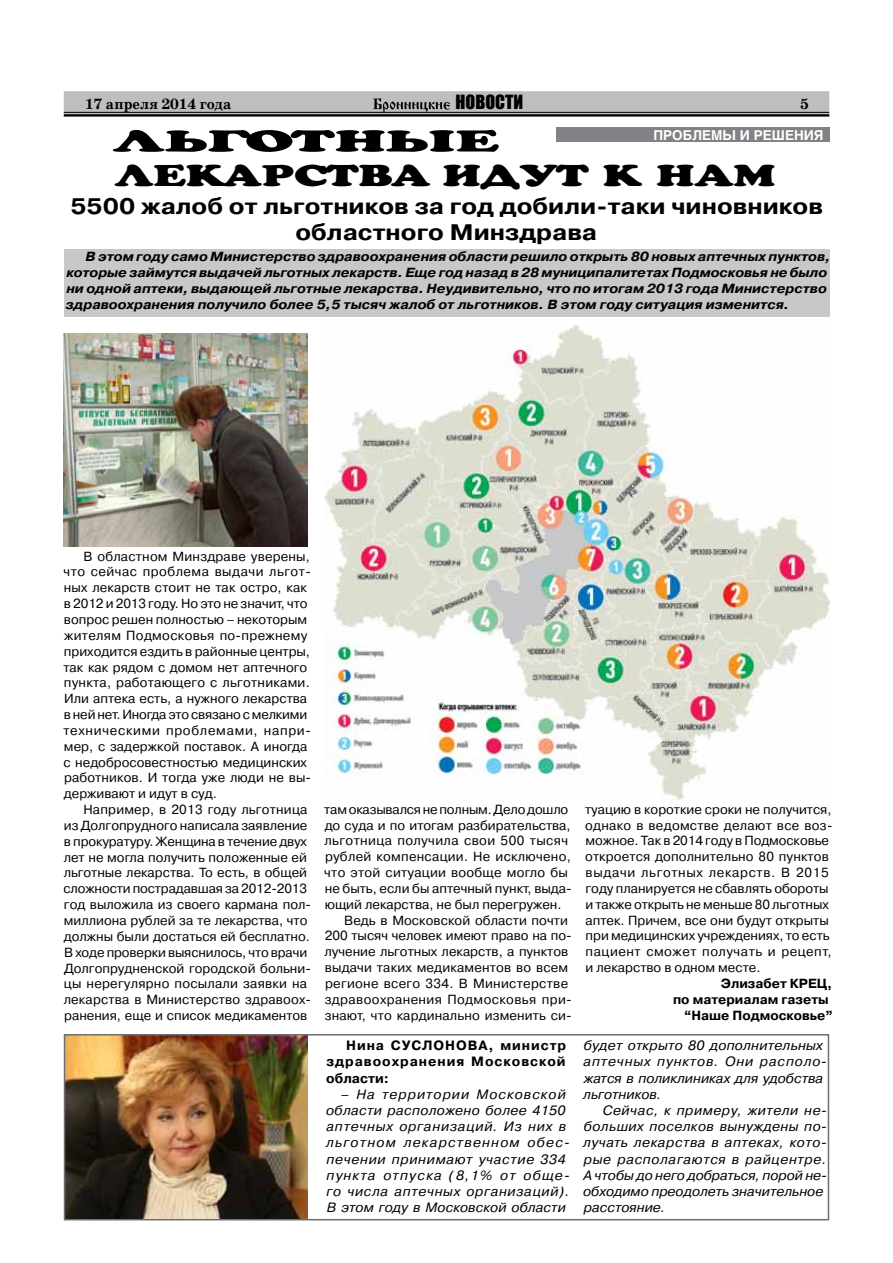
<style>
.page{position:relative;width:893px;height:1263px;background:#fff}
.page>*{position:absolute;margin:0;border:0;box-sizing:border-box;transform-origin:0 0}
.t1{font:30px/34.2px "AG Crown";color:#000;scale:2 1}
.t2{font:700 22.5px/25.5px "Pragmatica C";color:#000;text-align:center;scale:1.11 1}
.t3{font:18px "Impact";color:#000}
.t4{font:700 15px "School Book AC";color:#000}
.t5{font:italic 13.5px/16.2px "Pragmatica C";letter-spacing:.035em;color:#000}
.t6{font:italic 13.5px/16.2px "Pragmatica C";letter-spacing:.015em;color:#000}
.t7{font:700 13.5px/16.2px "Pragmatica C";letter-spacing:.07em;color:#000;text-align:justify}
.t8{font:700 13.5px "Helios";color:#fff}
.t9{font:13.2px/15.9px "Pragmatica C";color:#000}
.t10{font:italic 700 13.2px/15.9px "Pragmatica C";color:#000;scale:1.06 1}
.t11{font:13.2px "Pragmatica C";letter-spacing:.03em;color:#000}
.t12{font:13.2px "Pragmatica C";letter-spacing:.02em;color:#000}
.t13{font:700 13.2px "Pragmatica C";color:#000}
.t14{font:13.2px "Pragmatica C";letter-spacing:.025em;color:#000}
</style>
<div class="page">
<div style="left:64px;top:91px;width:765px;height:26px;background:#bcbec0;border:2px solid #bcbec0"></div>
<svg style="left:373px;top:98px;width:77px;height:14px"></svg>
<hr style="left:64px;top:112px;width:765px;height:1px;background:#000">
<hr style="left:64px;top:114px;width:765px;height:2px;background:#000">
<img style="left:67px;top:1037px;width:241px;height:180px">
<div style="left:64px;top:1034px;width:765px;height:186px;border:2px solid #6d6e71"></div>
<div style="left:556px;top:128px;width:273px;height:14px;background:#808285"></div>
<img style="left:325px;top:325px;width:504px;height:474px">
<div style="left:64px;top:249px;width:765px;height:68px;background:#c7c8ca"></div>
<img style="left:64px;top:333px;width:244px;height:213px">
<p class="t4" style="left:85px;top:96px;width:148px">17 апреля 2014 года</p>
<h3 class="t3" style="left:456px;top:88px;width:69px">НОВОСТИ</h3>
<p class="t4" style="left:800px;top:96px;width:10px">5</p>
<h1 class="t1" style="left:113px;top:123px;width:333px">ЛЬГОТНЫЕ<br>ЛЕКАРСТВА ИДУТ К НАМ</h1>
<h2 class="t2" style="left:70px;top:194px;width:679px">5500 жалоб от льготников за год добили-таки чиновников областного Минздрава</h2>
<p class="t8" style="left:653px;top:127px;width:172px">проблемы и решения</p>
<p class="t10" style="left:66px;top:249px;width:723px;text-indent:20px">В этом году само Министерство здравоохранения области решило открыть 80 новых аптечных пунктов, которые займутся выдачей льготных лекарств. Еще год назад в 28 муниципалитетах Подмосковья не было ни одной аптеки, выдающей льготные лекарства. Неудивительно, что по итогам 2013 года Министерство здравоохранения получило более 5,5 тысяч жалоб от льготников. В этом году ситуация изменится.</p>
<p class="t9" style="left:63px;top:548px;width:249px;text-indent:20px">В областном Минздраве уверены, что сейчас проблема выдачи льгот&shy;ных лекарств стоит не так остро, как в 2012 и 2013 году. Но это не значит, что вопрос решен полностью – некоторым жителям Подмосковья по-прежнему приходится ездить в районные центры, так как рядом с домом нет аптечного пункта, работающего с льготниками.<br>Или аптека есть, а нужного лекарства в ней нет. Иногда это связано с мелкими техническими проблемами, напри&shy;мер, с задержкой поставок. А иногда с недобросовестностью медицинских работников. И тогда уже люди не вы&shy;держивают и идут в суд.</p>
<p class="t9" style="left:64px;top:802px;width:249px;text-indent:20px">Например, в 2013 году льготница из Долгопрудного написала заявление в прокуратуру. Женщина в течение двух лет не могла получить положенные ей льготные лекарства. То есть, в общей сложности пострадавшая за 2012-2013 год выложила из своего кармана пол&shy;миллиона рублей за те лекарства, что должны были достаться ей бесплатно.<br>В ходе проверки выяснилось, что врачи Долгопрудненской городской больни&shy;цы нерегулярно посылали заявки на лекарства в Министерство здравоох&shy;ранения, еще и список медикаментов</p>
<p class="t9" style="left:324px;top:801px;width:246px">там оказывался не полным. Дело дошло</p>
<p class="t9" style="left:325px;top:817px;width:248px">до суда и по итогам разбирательства,</p>
<p class="t11" style="left:324px;top:833px;width:245px">льготница получила свои 500 тысяч</p>
<p class="t12" style="left:325px;top:849px;width:247px">рублей компенсации. Не исключено,</p>
<p class="t12" style="left:324px;top:865px;width:245px">что этой ситуации вообще могло бы</p>
<p class="t9" style="left:325px;top:880px;width:248px">не быть, если бы аптечный пункт, выда-</p>
<p class="t9" style="left:325px;top:896px;width:238px">ющий лекарства, не был перегружен.</p>
<p class="t9" style="left:344px;top:912px;width:225px">Ведь в Московской области почти</p>
<p class="t9" style="left:325px;top:928px;width:248px">200 тысяч человек имеют право на по-</p>
<p class="t9" style="left:324px;top:944px;width:245px">лучение льготных лекарств, а пунктов</p>
<p class="t9" style="left:325px;top:960px;width:245px">выдачи таких медикаментов во всем</p>
<p class="t14" style="left:325px;top:976px;width:245px">регионе всего 334. В Министерстве</p>
<p class="t11" style="left:325px;top:992px;width:249px">здравоохранения Подмосковья при-</p>
<p class="t9" style="left:325px;top:1007px;width:249px">знают, что кардинально изменить си-</p>
<p class="t7" style="left:326px;top:1037px;width:241px;text-indent:20px">Нина СУСЛОНОВА, министр здравоохранения Московской области:</p>
<p class="t5" style="left:326px;top:1086px;width:245px;text-indent:15px">– На территории Московской области расположено более 4150 аптечных организаций. Из них в льготном лекарственном обес&shy;печении принимают участие 334 пункта отпуска (8,1% от обще&shy;го числа аптечных организаций).<br>В этом году в Московской области</p>
<p class="t9" style="left:585px;top:801px;width:249px">туацию в короткие сроки не получится, однако в ведомстве делают все воз&shy;можное. Так в 2014 году в Подмосковье откроется дополнительно 80 пунктов выдачи льготных лекарств. В 2015 году планируется не сбавлять обороты и также открыть не меньше 80 льготных аптек. Причем, все они будут открыты при медицинских учреждениях, то есть пациент сможет получать и рецепт, и лекарство в одном месте.</p>
<p class="t13" style="left:721px;top:976px;width:89px">Элизабет Крец</p>
<p class="t13" style="left:827px;top:976px;width:7px">,</p>
<p class="t13" style="left:673px;top:992px;width:157px">по материалам газеты</p>
<p class="t13" style="left:684px;top:1008px;width:150px">“Наше Подмосковье”</p>
<p class="t6" style="left:583px;top:1037px;width:245px">будет открыто 80 дополнительных аптечных пунктов. Они располо&shy;жатся в поликлиниках для удобства льготников.</p>
<p class="t5" style="left:583px;top:1102px;width:245px;text-indent:20px">Сейчас, к примеру, жители не&shy;больших поселков вынуждены по&shy;лучать лекарства в аптеках, кото&shy;рые располагаются в райцентре.<br>А чтобы до него добраться, порой не&shy;обходимо преодолеть значительное расстояние.</p>
</div>
